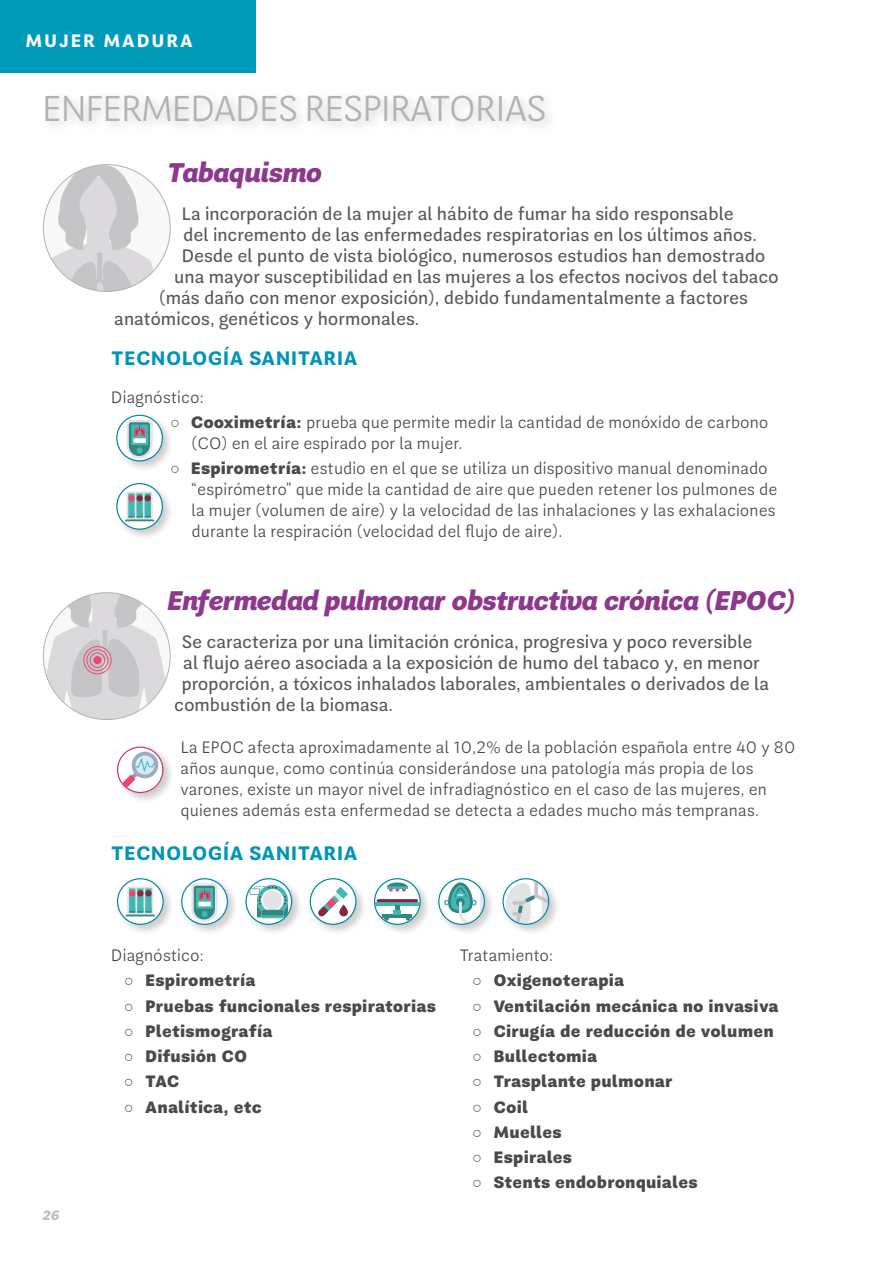
<style>
.page{position:relative;width:893px;height:1263px;background:#fff}
.page>*{position:absolute;margin:0;border:0;box-sizing:border-box;transform-origin:0 0}
.t1{font:36px "Guanabara Sans Regular 6";letter-spacing:-.02em;color:#b3b2b2}
.t2{font:27px "Guanabara Sans Regular 4";letter-spacing:-.03em;color:#8e388d}
.t3{font:19.5px "Guanabara Sans Regular 3";letter-spacing:.02em;color:#0095b7}
.t4{font:18px "Guanabara Sans";color:#575756}
.t5{font:18px "Guanabara Sans Regular 3";letter-spacing:.1em;color:#fff}
.t6{font:16.5px/21px "Guanabara Sans Regular 6";letter-spacing:.01em;color:#4a4a49}
.t7{font:16.5px "Guanabara Sans Regular 7";letter-spacing:.01em;color:#4a4a49}
.t8{font:13.5px "Guanabara Sans Regular 4";color:#bebebe}
.s1{font-family:"Arial"}
.s2{font-family:"Guanabara Sans Regular 7"}
</style>
<div class="page">
<div style="left:0;top:0;width:256px;height:72px;background:#009abb"></div>
<div style="left:41px;top:91px;width:517px;height:44px;background:#f6f6f6"></div>
<div style="left:115px;top:413px;width:59px;height:59px;background:#000;opacity:.2"></div>
<svg style="left:117px;top:415px;width:45px;height:46px"></svg>
<svg style="left:127px;top:420px;width:26px;height:38px"></svg>
<div style="left:116px;top:415px;width:47px;height:46px;border:1px solid #0086aa;border-radius:50%"></div>
<div style="left:115px;top:481px;width:59px;height:60px;background:#000;opacity:.2"></div>
<svg style="left:117px;top:484px;width:45px;height:45px"></svg>
<svg style="left:125px;top:491px;width:29px;height:30px"></svg>
<div style="left:136px;top:495px;width:7px;height:6px;background:#842a3f;border-radius:50%"></div>
<div style="left:116px;top:483px;width:47px;height:47px;border:1px solid #0086aa;border-radius:50%"></div>
<div style="left:115px;top:745px;width:60px;height:59px;background:#000;opacity:.2"></div>
<svg style="left:118px;top:747px;width:45px;height:45px"></svg>
<svg style="left:120px;top:752px;width:38px;height:38px"></svg>
<div style="left:117px;top:746px;width:46px;height:47px;border:1px solid #c9366f;border-radius:50%"></div>
<div style="left:180px;top:876px;width:59px;height:60px;background:#000;opacity:.2"></div>
<div style="left:182px;top:879px;width:45px;height:45px;background:#fff;border-radius:50%"></div>
<svg style="left:191px;top:883px;width:27px;height:39px"></svg>
<div style="left:181px;top:878px;width:47px;height:47px;border:1px solid #0086aa;border-radius:50%"></div>
<div style="left:115px;top:876px;width:60px;height:60px;background:#000;opacity:.2"></div>
<svg style="left:118px;top:879px;width:45px;height:45px"></svg>
<svg style="left:125px;top:887px;width:30px;height:29px"></svg>
<div style="left:117px;top:878px;width:47px;height:47px;border:1px solid #0086aa;border-radius:50%"></div>
<div style="left:308px;top:876px;width:60px;height:60px;background:#000;opacity:.2"></div>
<div style="left:310px;top:879px;width:46px;height:45px;background:#fff;border-radius:50%"></div>
<svg style="left:318px;top:887px;width:30px;height:29px"></svg>
<div style="left:310px;top:878px;width:46px;height:47px;border:1px solid #0086aa;border-radius:50%"></div>
<div style="left:244px;top:876px;width:59px;height:60px;background:#000;opacity:.2"></div>
<svg style="left:246px;top:879px;width:46px;height:45px"></svg>
<svg style="left:250px;top:885px;width:38px;height:33px"></svg>
<div style="left:245px;top:878px;width:47px;height:47px;border:1px solid #0086aa;border-radius:50%"></div>
<div style="left:372px;top:876px;width:60px;height:60px;background:#000;opacity:.2"></div>
<svg style="left:375px;top:879px;width:45px;height:45px"></svg>
<hr style="left:375px;top:902px;width:45px;height:3px;background:#42b8b2">
<hr style="left:383px;top:914px;width:29px;height:3px;background:#318883">
<svg style="left:384px;top:905px;width:26px;height:15px"></svg>
<hr style="left:377px;top:899px;width:41px;height:3px;background:#842a3f;border-radius:2px">
<svg style="left:387px;top:882px;width:21px;height:9px"></svg>
<div style="left:374px;top:878px;width:47px;height:47px;border:1px solid #0086aa;border-radius:50%"></div>
<div style="left:437px;top:876px;width:59px;height:60px;background:#000;opacity:.2"></div>
<svg style="left:439px;top:879px;width:45px;height:45px"></svg>
<svg style="left:444px;top:882px;width:39px;height:42px"></svg>
<div style="left:438px;top:878px;width:47px;height:47px;border:1px solid #0086aa;border-radius:50%"></div>
<div style="left:501px;top:876px;width:59px;height:60px;background:#000;opacity:.2"></div>
<svg style="left:505px;top:879px;width:43px;height:45px"></svg>
<div style="left:502px;top:878px;width:47px;height:47px;border:1px solid #0086aa;border-radius:50%"></div>
<svg style="left:43px;top:165px;width:126px;height:126px"></svg>
<svg style="left:43px;top:593px;width:126px;height:126px"></svg>
<div style="left:93px;top:656px;width:9px;height:8px;background:#e94872;border-radius:50%"></div>
<div style="left:87px;top:649px;width:21px;height:22px;border:1px solid #e94872;border-radius:50%"></div>
<div style="left:90px;top:653px;width:15px;height:15px;border:1px solid #e94872;border-radius:50%"></div>
<div style="left:84px;top:646px;width:27px;height:28px;border:1px solid #e94872;border-radius:50%"></div>
<p class="t5" style="left:26px;top:29px;width:169px">MUJER MADURA</p>
<h1 class="t1" style="left:43px;top:84px;width:506px">ENFERMEDADES RESPIRATORIAS</h1>
<h2 class="t2" style="left:167px;top:155px;width:157px">Tabaquismo</h2>
<p class="t4" style="left:182px;top:202px;width:554px">La incorporación de la mujer al hábito de fumar ha sido responsable</p>
<p class="t4" style="left:183px;top:223px;width:575px">del incremento de las enfermedades respiratorias en los últimos años.</p>
<p class="t4" style="left:182px;top:244px;width:585px">Desde el punto de vista biológico, numerosos estudios han demostrado</p>
<p class="t4" style="left:174px;top:265px;width:606px">una mayor susceptibilidad en las mujeres a los efectos nocivos del tabaco</p>
<p class="t4" style="left:159px;top:286px;width:590px">(más daño con menor exposición), debido fundamentalmente a factores</p>
<p class="t4" style="left:114px;top:307px;width:307px">anatómicos, genéticos y hormonales.</p>
<p class="t3" style="left:111px;top:345px;width:248px">TECNOLOGÍA SANITARIA</p>
<p class="t6" style="left:111px;top:387px;width:94px">Diagnóstico:</p>
<p class="t6" style="left:192px;top:412px;width:578px;text-indent:-21px"><span class="s1">○</span> <span class="s2">Cooximetría:</span> prueba que permite medir la cantidad de monóxido de carbono (CO) en el aire espirado por la mujer.</p>
<p class="t6" style="left:192px;top:458px;width:587px;text-indent:-21px"><span class="s1">○</span> <span class="s2">Espirometría:</span> estudio en el que se utiliza un dispositivo manual denominado “espirómetro” que mide la cantidad de aire que pueden retener los pulmones de la mujer (volumen de aire) y la velocidad de las inhalaciones y las exhalaciones durante la respiración (velocidad del flujo de aire).</p>
<h2 class="t2" style="left:167px;top:583px;width:630px">Enfermedad pulmonar obstructiva crónica (EPOC)</h2>
<p class="t4" style="left:182px;top:630px;width:572px">Se caracteriza por una limitación crónica, progresiva y poco reversible</p>
<p class="t4" style="left:183px;top:651px;width:578px">al flujo aéreo asociada a la exposición de humo del tabaco y, en menor</p>
<p class="t4" style="left:182px;top:672px;width:589px">proporción, a tóxicos inhalados laborales, ambientales o derivados de la</p>
<p class="t4" style="left:174px;top:693px;width:220px">combustión de la biomasa.</p>
<p class="t6" style="left:181px;top:737px;width:616px">La EPOC afecta aproximadamente al 10,2% de la población española entre 40 y 80 años aunque, como continúa considerándose una patología más propia de los varones, existe un mayor nivel de infradiagnóstico en el caso de las mujeres, en quienes además esta enfermedad se detecta a edades mucho más tempranas.</p>
<p class="t3" style="left:111px;top:840px;width:248px">TECNOLOGÍA SANITARIA</p>
<p class="t8" style="left:43px;top:1207px;width:19px">26</p>
<p class="t6" style="left:111px;top:945px;width:94px">Diagnóstico:</p>
<p class="t7" style="left:124px;top:970px;width:133px"><span class="s1">○</span> Espirometría</p>
<p class="t7" style="left:124px;top:995px;width:313px"><span class="s1">○</span> Pruebas funcionales respiratorias</p>
<p class="t7" style="left:124px;top:1020px;width:150px"><span class="s1">○</span> Pletismografía</p>
<p class="t7" style="left:124px;top:1045px;width:125px"><span class="s1">○</span> Difusión CO</p>
<p class="t7" style="left:124px;top:1070px;width:57px"><span class="s1">○</span> TAC</p>
<p class="t7" style="left:124px;top:1096px;width:139px"><span class="s1">○</span> Analítica, etc</p>
<p class="t6" style="left:459px;top:945px;width:95px">Tratamiento:</p>
<p class="t7" style="left:472px;top:969px;width:154px"><span class="s1">○</span> Oxigenoterapia</p>
<p class="t7" style="left:472px;top:995px;width:308px"><span class="s1">○</span> Ventilación mecánica no invasiva</p>
<p class="t7" style="left:472px;top:1020px;width:303px"><span class="s1">○</span> Cirugía de reducción de volumen</p>
<p class="t7" style="left:472px;top:1045px;width:127px"><span class="s1">○</span> Bullectomia</p>
<p class="t7" style="left:472px;top:1070px;width:202px"><span class="s1">○</span> Trasplante pulmonar</p>
<p class="t7" style="left:472px;top:1096px;width:57px"><span class="s1">○</span> Coil</p>
<p class="t7" style="left:472px;top:1121px;width:91px"><span class="s1">○</span> Muelles</p>
<p class="t7" style="left:472px;top:1146px;width:101px"><span class="s1">○</span> Espirales</p>
<p class="t7" style="left:472px;top:1171px;width:227px"><span class="s1">○</span> Stents endobronquiales</p>
</div>
